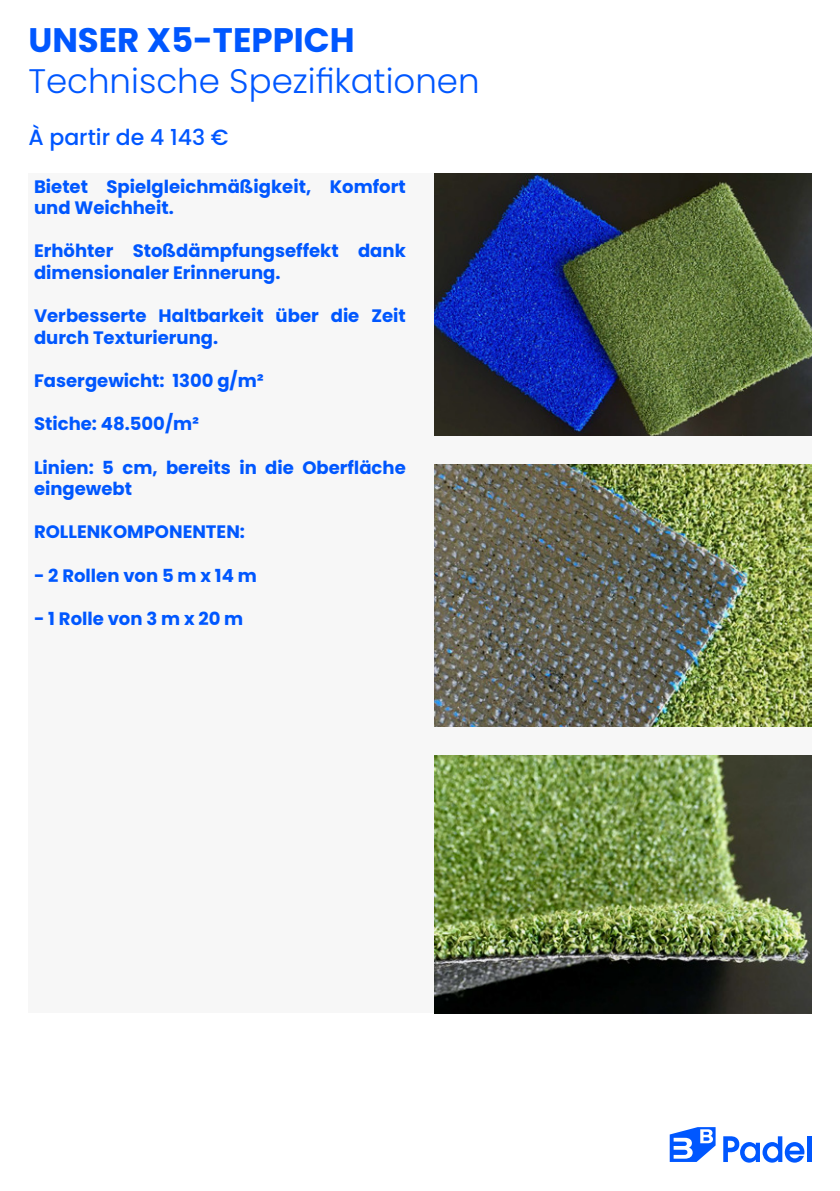
<style>
.page{position:relative;width:840px;height:1191px;background:#fff}
.page>*{position:absolute;margin:0;border:0;box-sizing:border-box;transform-origin:0 0}
.t1{font:300 34px "Poppins";color:#0057ff}
.t2{font:700 34px "Poppins";color:#0057ff}
.t3{font:500 22px "Poppins";color:#0057ff}
.t4{font:700 18px/21.6px "Poppins";color:#0057ff}
</style>
<div class="page">
<div style="left:28px;top:174px;width:783px;height:839px;background:#f7f7f7"></div>
<img style="left:434px;top:464px;width:377px;height:262px">
<img style="left:434px;top:755px;width:377px;height:258px">
<img style="left:434px;top:174px;width:377px;height:262px">
<svg style="left:723px;top:1136px;width:81px;height:26px"></svg>
<div style="left:806px;top:1136px;width:5px;height:26px;background:#0057ff"></div>
<svg style="left:669px;top:1127px;width:46px;height:35px"></svg>
<h1 class="t2" style="left:28px;top:21px;width:328px">UNSER X5-TEPPICH</h1>
<h1 class="t1" style="left:28px;top:61px;width:452px">Technische Spezifikationen</h1>
<p class="t3" style="left:28px;top:125px;width:202px">À partir de 4 143 €</p>
<p class="t4" style="left:34px;top:176px;width:373px">Bietet Spielgleichmäßigkeit, Komfort und Weichheit.</p>
<p class="t4" style="left:34px;top:240px;width:373px">Erhöhter Stoßdämpfungseffekt dank dimensionaler Erinnerung.</p>
<p class="t4" style="left:34px;top:305px;width:373px">Verbesserte Haltbarkeit über die Zeit durch Texturierung.</p>
<p class="t4" style="left:34px;top:370px;width:231px">Fasergewicht: 1300 g/m²</p>
<p class="t4" style="left:34px;top:413px;width:166px">Stiche: 48.500/m²</p>
<p class="t4" style="left:34px;top:456px;width:373px">Linien: 5 cm, bereits in die Oberfläche eingewebt</p>
<p class="t4" style="left:34px;top:521px;width:212px">ROLLENKOMPONENTEN:</p>
<p class="t4" style="left:34px;top:564px;width:224px">- 2 Rollen von 5 m x 14 m</p>
<p class="t4" style="left:34px;top:608px;width:211px">- 1 Rolle von 3 m x 20 m</p>
</div>
